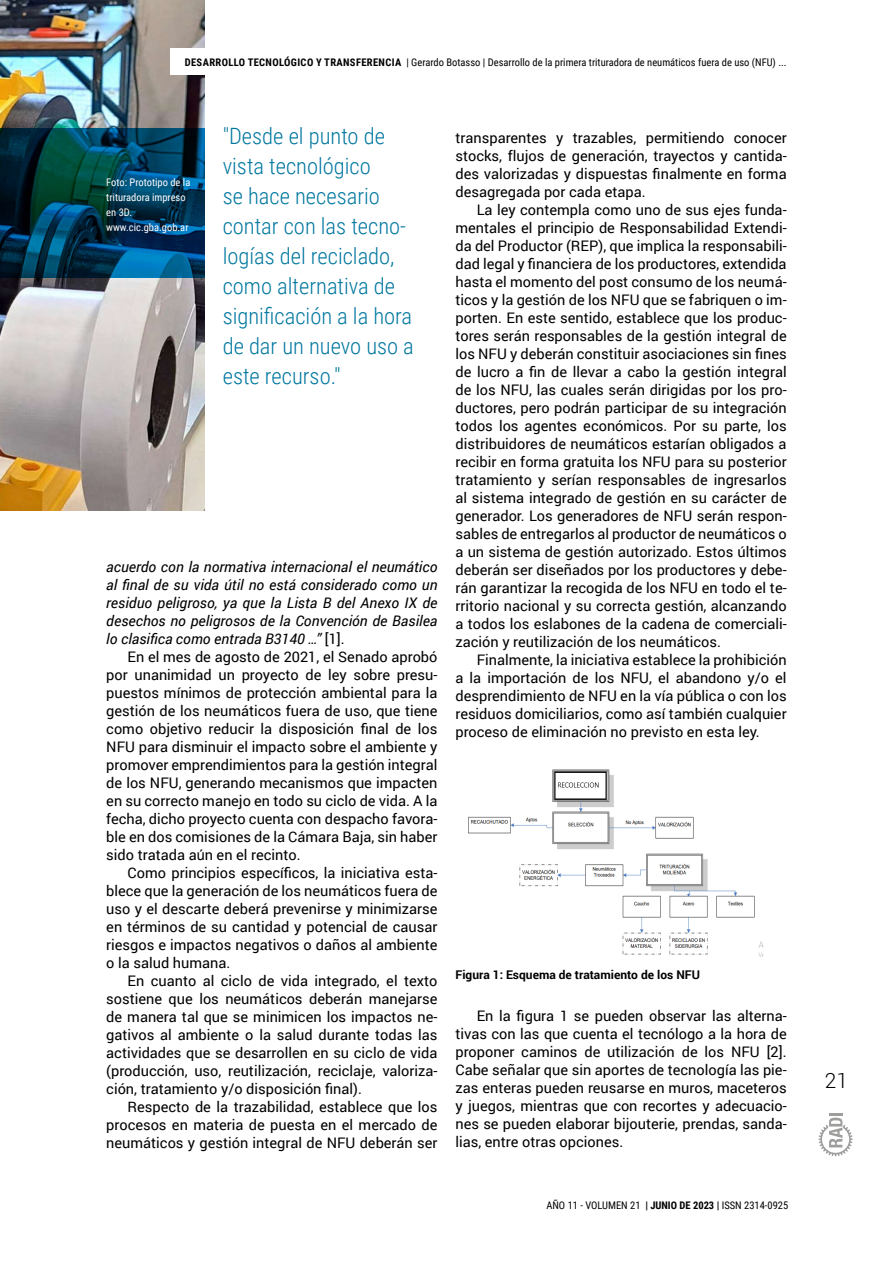
<style>
.page{position:relative;width:893px;height:1263px;background:#fff}
.page>*{position:absolute;margin:0;border:0;box-sizing:border-box;transform-origin:0 0}
.t1{font:300 22.5px/30px "Roboto Condensed";color:#00779f}
.t2{font:300 21px "Roboto";color:#000}
.t3{font:14.55px/18px "Roboto";color:#000;text-align:justify}
.t4{font:italic 14.55px/18px "Roboto";color:#000;text-align:justify}
.t5{font:700 12px "Roboto";color:#000}
.t6{font:10.5px "Roboto Condensed";color:#000}
.t7{font:10.5px/15px "Roboto Condensed";color:#fff}
.s1{font-weight:700}
.s2{font-style:normal}
.s3{font-family:"Arial"}
</style>
<div class="page">
<svg style="left:819px;top:1113px;width:34px;height:43px"></svg>
<img style="left:0;top:0;width:205px;height:510px">
<svg style="left:0;top:128px;width:205px;height:149px;background:#003c55"></svg>
<img style="left:468px;top:769px;width:296px;height:188px">
<div style="left:170px;top:48px;width:57px;height:26px;background:#fff"></div>
<p class="t6" style="left:185px;top:57px;width:603px"><span class="s1">DESARROLLO TECNOLÓGICO Y TRANSFERENCIA</span> | Gerardo Botasso | Desarrollo de la primera trituradora de neumáticos fuera de uso (NFU) ...</p>
<p class="t7" style="left:106px;top:175px;width:86px">Foto: Prototipo de la trituradora impreso en 3D. www.cic.gba.gob.ar</p>
<h1 class="t1" style="left:223px;top:123px;width:193px">"Desde el punto de vista tecnológico<br>se hace necesario contar con las tecno&shy;logías del reciclado, como alternativa de signi昀椀cación a la hora de dar un nuevo uso a este recurso."</h1>
<p class="t4" style="left:106px;top:559px;width:333px">acuerdo con la normativa internacional el neumático al 昀椀nal de su vida útil no está considerado como un residuo peligroso, ya que la Lista B del Anexo IX de desechos no peligrosos de la Convención de Basilea lo clasi昀椀ca como entrada B3140 …” <span class="s2">[1].</span></p>
<p class="t3" style="left:106px;top:648px;width:333px;text-indent:21px">En el mes de agosto de 2021, el Senado aprobó por unanimidad un proyecto de ley sobre presu&shy;puestos mínimos de protección ambiental para la gestión de los neumáticos fuera de uso, que tiene como objetivo reducir la disposición 昀椀nal de los NFU para disminuir el impacto sobre el ambiente y promover emprendimientos para la gestión integral de los NFU, generando mecanismos que impacten en su correcto manejo en todo su ciclo de vida. A la fecha, dicho proyecto cuenta con despacho favora&shy;ble en dos comisiones de la Cámara Baja, sin haber sido tratada a<span class="s3">ú</span>n en el recinto.</p>
<p class="t3" style="left:106px;top:863px;width:333px;text-indent:21px">Como principios especí昀椀cos, la iniciativa esta&shy;blece que la generación de los neumáticos fuera de uso y el descarte deberá prevenirse y minimizarse en términos de su cantidad y potencial de causar riesgos e impactos negativos o daños al ambiente o la salud humana.</p>
<p class="t3" style="left:106px;top:972px;width:333px;text-indent:21px">En cuanto al ciclo de vida integrado, el texto sostiene que los neumáticos deberán manejarse de manera tal que se minimicen los impactos ne&shy;gativos al ambiente o la salud durante todas las actividades que se desarrollen en su ciclo de vida (producción, uso, reutilización, reciclaje, valoriza&shy;ción, tratamiento y/o disposición 昀椀nal).</p>
<p class="t3" style="left:106px;top:1098px;width:333px;text-indent:21px">Respecto de la trazabilidad, establece que los procesos en materia de puesta en el mercado de neumáticos y gestión integral de NFU deberán ser</p>
<p class="t3" style="left:455px;top:130px;width:333px">transparentes y trazables, permitiendo conocer stocks, 昀氀ujos de generación, trayectos y cantida&shy;des valorizadas y dispuestas 昀椀nalmente en forma desagregada por cada etapa.</p>
<p class="t3" style="left:455px;top:202px;width:333px;text-indent:21px">La ley contempla como uno de sus ejes funda&shy;mentales el principio de Responsabilidad Extendi&shy;da del Productor (REP), que implica la responsabili&shy;dad legal y 昀椀nanciera de los productores, extendida hasta el momento del post consumo de los neumá&shy;ticos y la gestión de los NFU que se fabriquen o im&shy;porten. En este sentido, establece que los produc&shy;tores serán responsables de la gestión integral de los NFU y deberán constituir asociaciones sin 昀椀nes de lucro a 昀椀n de llevar a cabo la gestión integral de los NFU, las cuales serán dirigidas por los pro&shy;ductores, pero podrán participar de su integración todos los agentes económicos. Por su parte, los distribuidores de neumáticos estarían obligados a recibir en forma gratuita los NFU para su posterior tratamiento y serían responsables de ingresarlos al sistema integrado de gestión en su carácter de generador. Los generadores de NFU serán respon&shy;sables de entregarlos al productor de neumáticos o a un sistema de gestión autorizado. Estos últimos deberán ser diseñados por los productores y debe&shy;rán garantizar la recogida de los NFU en todo el te&shy;rritorio nacional y su correcta gestión, alcanzando a todos los eslabones de la cadena de comerciali&shy;zación y reutilización de los neumáticos.</p>
<p class="t3" style="left:455px;top:652px;width:333px;text-indent:21px">Finalmente, la iniciativa establece la prohibición a la importación de los NFU, el abandono y/o el desprendimiento de NFU en la vía pública o con los residuos domiciliarios, como así también cualquier proceso de eliminación no previsto en esta ley.</p>
<p class="t5" style="left:455px;top:970px;width:246px">Figura 1: Esquema de tratamiento de los NFU</p>
<p class="t3" style="left:455px;top:1006px;width:333px;text-indent:21px">En la 昀椀gura 1 se pueden observar las alterna&shy;tivas con las que cuenta el tecnólogo a la hora de proponer caminos de utilización de los NFU [2].<br>Cabe señalar que sin aportes de tecnología las pie&shy;zas enteras pueden reusarse en muros, maceteros y juegos, mientras que con recortes y adecuacio&shy;nes se pueden elaborar bijouterie, prendas, sanda&shy;lias, entre otras opciones.</p>
<p class="t6" style="left:546px;top:1200px;width:243px">AÑO 11 - VOLUMEN 21 <span class="s1">| JUNIO DE 2023 |</span> ISSN 2314-0925</p>
<h2 class="t2" style="left:825px;top:1069px;width:25px">21</h2>
</div>
